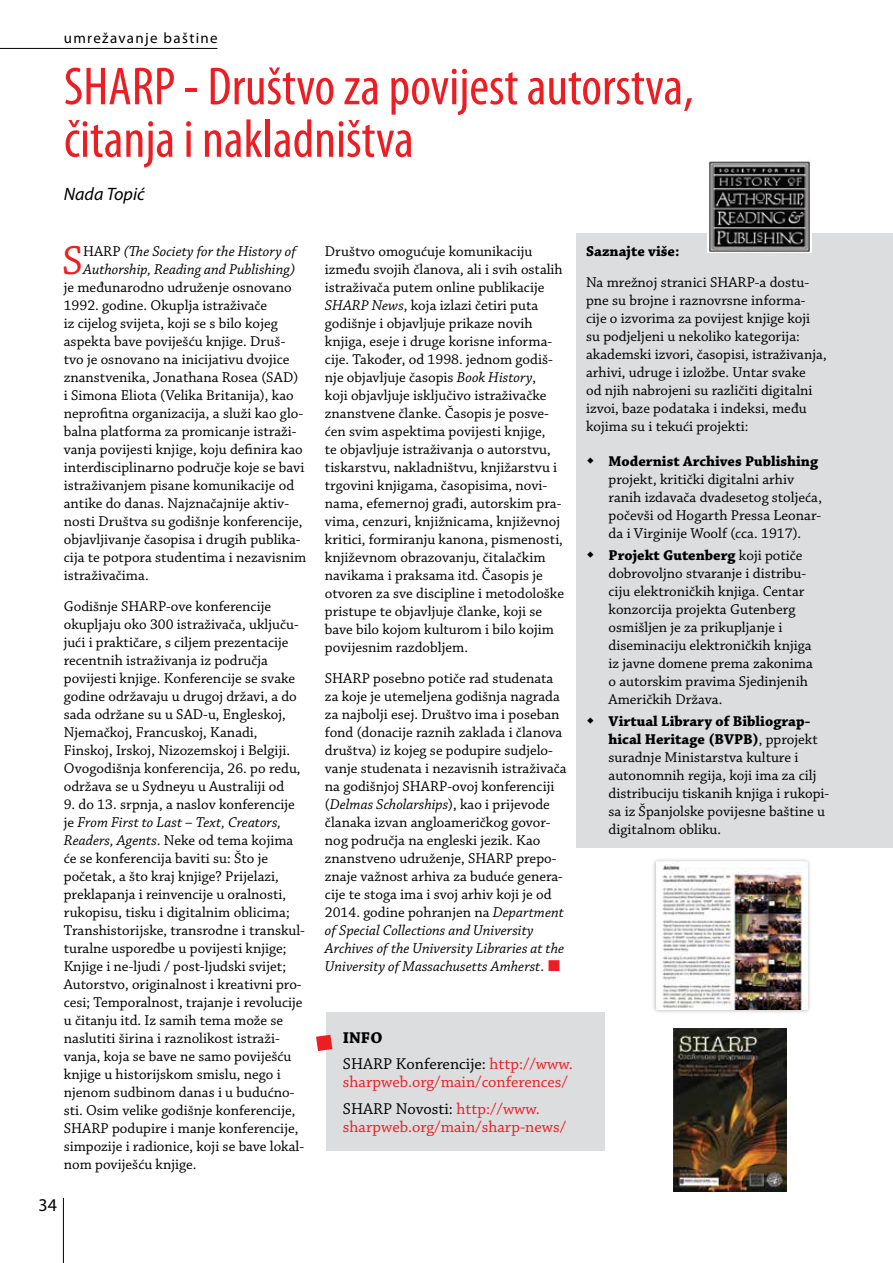
<style>
.page{position:relative;width:893px;height:1263px;background:#fff}
.page>*{position:absolute;margin:0;border:0;box-sizing:border-box;transform-origin:0 0}
.t1{font:condensed 54px/52.5px "Myriad Pro";color:#ed1d24}
.t2{font:42.75px "Chaparral Pro";color:#ed1d24}
.t3{font:italic 18px "Myriad Pro";color:#000}
.t4{font:18px "Myriad Pro";color:#000}
.t5{font:16.5px/26.5px "Chaparral Pro";color:#ed1d24}
.t6{font:16.5px/26.5px "Chaparral Pro";color:#000}
.t7{font:15px/18px "Chaparral Pro";color:#000}
.t8{font:italic 15px/18px "Chaparral Pro";color:#000}
.t9{font:700 15px "Chaparral Pro";color:#000}
.t10{font:15px "Myriad Pro";letter-spacing:.09em;color:#000}
.s1{font-style:normal}
.s2{font-style:italic}
.s3{font-weight:700}
.s4{color:#ed1d24}
.s5{color:#000}
</style>
<div class="page">
<div style="left:576px;top:234px;width:317px;height:614px;background:#dcddde"></div>
<img style="left:707px;top:161px;width:104px;height:91px">
<div style="left:651px;top:857px;width:161px;height:157px;background:#000;opacity:.3"></div>
<img style="left:656px;top:862px;width:151px;height:148px">
<img style="left:673px;top:1028px;width:114px;height:164px">
<div style="left:326px;top:1012px;width:278px;height:138px;background:#dcddde"></div>
<svg style="left:316px;top:1035px;width:16px;height:16px"></svg>
<hr style="left:63px;top:1198px;width:1px;height:65px;background:#000">
<hr style="left:0;top:48px;width:217px;height:1px;background:#000">
<p class="t10" style="left:64px;top:29px;width:155px">umrežavanje baštine</p>
<h1 class="t1" style="left:64px;top:60px;width:631px">SHARP - Društvo za povijest autorstva, čitanja i nakladništva</h1>
<p class="t3" style="left:64px;top:182px;width:82px">Nada Topić</p>
<h2 class="t2" style="left:62px;top:237px;width:23px">S</h2>
<p class="t8" style="left:83px;top:243px;width:215px"><span class="s1">HARP</span> (The Society for the History of<br>Authorship, Reading and Publishing)</p>
<p class="t7" style="left:64px;top:279px;width:244px">je međunarodno udruženje osnovano 1992. godine. Okuplja istraživače<br>iz cijelog svijeta, koji se s bilo kojeg aspekta bave poviješću knjige. Druš&shy;tvo je osnovano na inicijativu dvojice znanstvenika, Jonathana Rosea (SAD)<br>i Simona Eliota (Velika Britanija), kao neprofitna organizacija, a služi kao glo&shy;balna platforma za promicanje istraži&shy;vanja povijesti knjige, koju definira kao interdisciplinarno područje koje se bavi istraživanjem pisane komunikacije od antike do danas. Najznačajnije aktiv&shy;nosti Društva su godišnje konferencije, objavljivanje časopisa i drugih publika&shy;cija te potpora studentima i nezavisnim istraživačima.</p>
<p class="t7" style="left:64px;top:598px;width:238px">Godišnje SHARP-ove konferencije okupljaju oko 300 istraživača, uključu&shy;jući i praktičare, s ciljem prezentacije recentnih istraživanja iz područja povijesti knjige. Konferencije se svake godine održavaju u drugoj državi, a do sada održane su u SAD-u, Engleskoj, Njemačkoj, Francuskoj, Kanadi, Finskoj, Irskoj, Nizozemskoj i Belgiji.<br>Ovogodišnja konferencija, 26. po redu, održava se u Sydneyu u Australiji od</p>
<p class="t7" style="left:64px;top:796px;width:243px">9. do 13. srpnja, a naslov konferencije je <span class="s2">From First to Last – Text, Creators, Readers, Agents</span>. Neke od tema kojima će se konferencija baviti su: Što je početak, a što kraj knjige? Prijelazi, preklapanja i reinvencije u oralnosti, rukopisu, tisku i digitalnim oblicima; Transhistorijske, transrodne i transkul&shy;turalne usporedbe u povijesti knjige; Knjige i ne-ljudi / post-ljudski svijet; Autorstvo, originalnost i kreativni pro&shy;cesi; Temporalnost, trajanje i revolucije u čitanju itd. Iz samih tema može se naslutiti širina i raznolikost istraži&shy;vanja, koja se bave ne samo poviješću knjige u historijskom smislu, nego i njenom sudbinom danas i u budućno&shy;sti. Osim velike godišnje konferencije, SHARP podupire i manje konferencije, simpozije i radionice, koji se bave lokal&shy;nom poviješću knjige.</p>
<p class="t4" style="left:39px;top:1194px;width:20px">34</p>
<p class="t7" style="left:325px;top:243px;width:241px">Društvo omogućuje komunikaciju između svojih članova, ali i svih ostalih istraživača putem online publikacije <span class="s2">SHARP News</span>, koja izlazi četiri puta godišnje i objavljuje prikaze novih knjiga, eseje i druge korisne informa&shy;cije. Također, od 1998. jednom godiš&shy;nje objavljuje časopis <span class="s2">Book History</span>,<br>koji objavljuje isključivo istraživačke znanstvene članke. Časopis je posve&shy;ćen svim aspektima povijesti knjige,<br>te objavljuje istraživanja o autorstvu, tiskarstvu, nakladništvu, knjižarstvu i trgovini knjigama, časopisima, novi&shy;nama, efemernoj građi, autorskim pra&shy;vima, cenzuri, knjižnicama, književnoj kritici, formiranju kanona, pismenosti, književnom obrazovanju, čitalačkim navikama i praksama itd. Časopis je otvoren za sve discipline i metodološke pristupe te objavljuje članke, koji se bave bilo kojom kulturom i bilo kojim povijesnim razdobljem.</p>
<p class="t7" style="left:325px;top:670px;width:243px">SHARP posebno potiče rad studenata za koje je utemeljena godišnja nagrada za najbolji esej. Društvo ima i poseban fond (donacije raznih zaklada i članova društva) iz kojeg se podupire sudjelo&shy;vanje studenata i nezavisnih istraživača na godišnjoj SHARP-ovoj konferenciji (<span class="s2">Delmas Scholarships</span>), kao i prijevode članaka izvan angloameričkog govor&shy;nog područja na engleski jezik. Kao znanstveno udruženje, SHARP prepo&shy;znaje važnost arhiva za buduće genera&shy;cije te stoga ima i svoj arhiv koji je od 2014. godine pohranjen na <span class="s2">Department of Special Collections and University Archives of the University Libraries at the University of Massachusetts Amherst</span>.</p>
<p class="t9" style="left:586px;top:242px;width:95px">Saznajte više:</p>
<p class="t7" style="left:586px;top:274px;width:242px">Na mrežnoj stranici SHARP-a dostu&shy;pne su brojne i raznovrsne informa&shy;cije o izvorima za povijest knjige koji su podjeljeni u nekoliko kategorija: akademski izvori, časopisi, istraživanja, arhivi, udruge i izložbe. Untar svake<br>od njih nabrojeni su različiti digitalni izvoi, baze podataka i indeksi, među kojima su i tekući projekti:</p>
<p class="t9" style="left:609px;top:452px;width:211px">Modernist Archives Publishing</p>
<p class="t7" style="left:609px;top:471px;width:215px">projekt, kritički digitalni arhiv ranih izdavača dvadesetog stoljeća, počevši od Hogarth Pressa Leonar&shy;da i Virginije Woolf (cca. 1917).</p>
<p class="t7" style="left:609px;top:547px;width:206px"><span class="s3">Projekt Gutenberg</span> koji potiče dobrovoljno stvaranje i distribu&shy;ciju elektroničkih knjiga. Centar konzorcija projekta Gutenberg osmišljen je za prikupljanje i diseminaciju elektroničkih knjiga iz javne domene prema zakonima o autorskim pravima Sjedinjenih<br>Američkih Država.</p>
<p class="t7" style="left:609px;top:713px;width:222px"><span class="s3">Virtual Library of Bibliograp&shy;hical Heritage (BVPB)</span>, pprojekt suradnje Ministarstva kulture i autonomnih regija, koji ima za cilj distribuciju tiskanih knjiga i rukopi&shy;sa iz Španjolske povijesne baštine u digitalnom obliku.</p>
<p class="t6" style="left:343px;top:1025px;width:232px"><span class="s3">INFO<br></span>SHARP Konferencije: <span class="s4">http://www.</span></p>
<p class="t5" style="left:343px;top:1069px;width:226px">sharpweb.org/main/conferences/<br><span class="s5">SHARP Novosti:</span> http://www.</p>
<p class="t5" style="left:343px;top:1114px;width:225px">sharpweb.org/main/sharp-news/</p>
</div>
